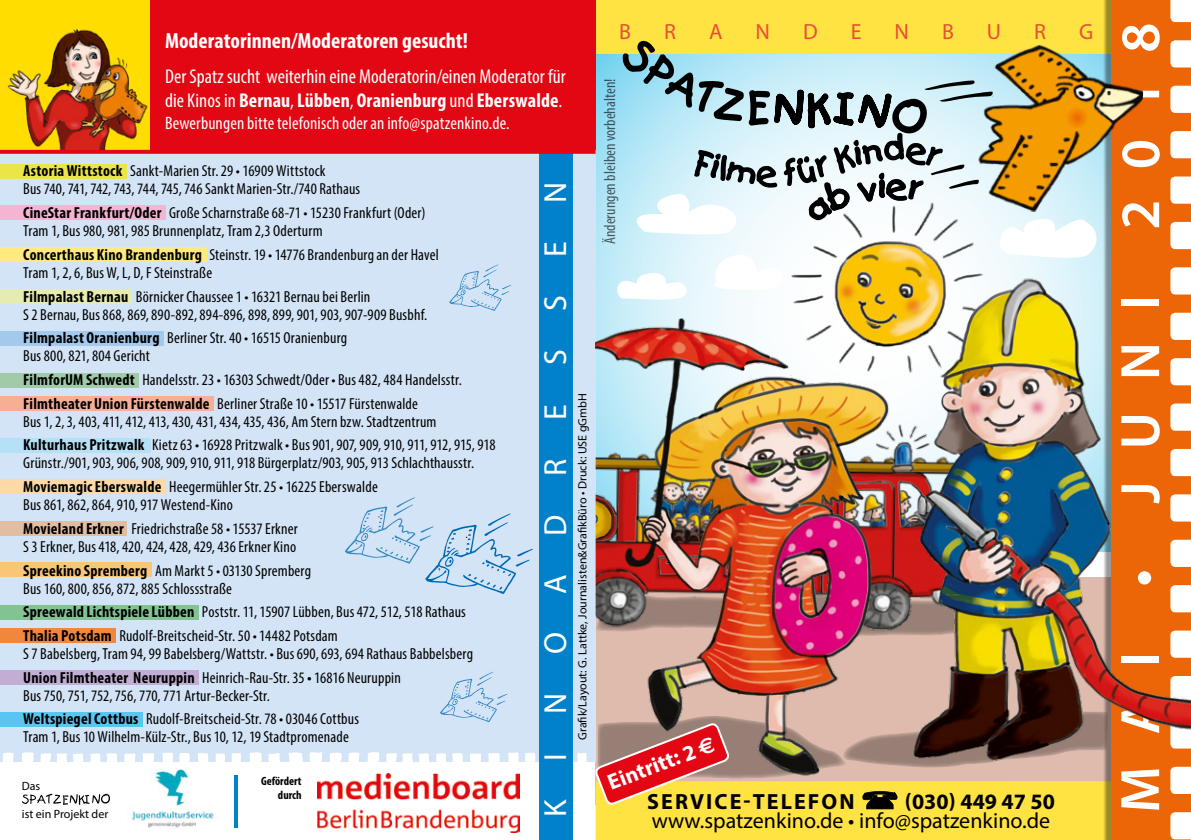
<style>
.page{position:relative;width:1191px;height:840px;background:#fff}
.page>*{position:absolute;margin:0;border:0;box-sizing:border-box;transform-origin:0 0}
.t1{font:600 56px "Myriad Pro";letter-spacing:.565em;color:#fff}
.t2{font:32px "Myriad Pro";letter-spacing:1.21em;color:#fff}
.t3{font:22px "Myriad Pro";color:#000}
.t4{font:700 condensed 22px "Myriad Pro";letter-spacing:.005em;color:#fff}
.t5{font:700 22px "Myriad Pro";letter-spacing:.095em;color:#000}
.t6{font:700 22px "Myriad Pro";color:#000}
.t7{font:22px "Myriad Pro";color:#e94f35}
.t8{font:700 22px "Myriad Pro";color:#fff}
.t9{font:condensed 20px/24px "Myriad Pro";letter-spacing:.005em;color:#fff}
.t10{font:condensed 18px "Myriad Pro";letter-spacing:.005em;color:#fff}
.t11{font:condensed 16px/23.6px "Myriad Pro";letter-spacing:.01em;color:#000}
.t12{font:12px "Myriad Pro";color:#000}
.t13{font:700 condensed 12px/14.4px "Myriad Pro";color:#000;text-align:right}
.s1{font-weight:700}
.s2{font-family:"Euro Sans"}
</style>
<div class="page">
<div style="left:0;top:154px;width:595px;height:607px;background:#d3e4f6"></div>
<div style="left:595px;top:0;width:550px;height:53px;background:#ffe343"></div>
<svg style="left:289px;top:752px;width:14px;height:10px"></svg>
<svg style="left:309px;top:752px;width:13px;height:10px"></svg>
<svg style="left:330px;top:752px;width:12px;height:10px"></svg>
<svg style="left:348px;top:752px;width:12px;height:10px"></svg>
<svg style="left:367px;top:752px;width:12px;height:10px"></svg>
<svg style="left:386px;top:753px;width:44px;height:9px"></svg>
<svg style="left:436px;top:753px;width:10px;height:9px"></svg>
<svg style="left:452px;top:753px;width:11px;height:9px"></svg>
<svg style="left:470px;top:753px;width:11px;height:9px"></svg>
<svg style="left:488px;top:753px;width:12px;height:9px"></svg>
<svg style="left:508px;top:752px;width:11px;height:10px"></svg>
<svg style="left:525px;top:753px;width:10px;height:9px"></svg>
<svg style="left:577px;top:753px;width:9px;height:9px"></svg>
<svg style="left:249px;top:752px;width:31px;height:10px"></svg>
<div style="left:539px;top:154px;width:33px;height:685px;background:#0081c9"></div>
<svg style="left:3px;top:752px;width:11px;height:10px"></svg>
<svg style="left:22px;top:752px;width:12px;height:10px"></svg>
<svg style="left:40px;top:753px;width:11px;height:9px"></svg>
<svg style="left:57px;top:753px;width:27px;height:9px"></svg>
<svg style="left:90px;top:753px;width:27px;height:9px"></svg>
<svg style="left:124px;top:753px;width:11px;height:9px"></svg>
<svg style="left:142px;top:753px;width:12px;height:9px"></svg>
<svg style="left:162px;top:752px;width:11px;height:10px"></svg>
<svg style="left:179px;top:753px;width:11px;height:9px"></svg>
<svg style="left:198px;top:753px;width:10px;height:9px"></svg>
<svg style="left:215px;top:753px;width:10px;height:9px"></svg>
<svg style="left:231px;top:753px;width:10px;height:9px"></svg>
<div style="left:1111px;top:0;width:80px;height:839px;background:#ec6608"></div>
<svg style="left:345px;top:497px;width:188px;height:96px"></svg>
<svg style="left:449px;top:264px;width:62px;height:47px"></svg>
<svg style="left:440px;top:671px;width:67px;height:50px"></svg>
<img style="left:132px;top:769px;width:86px;height:59px">
<svg style="left:22px;top:793px;width:88px;height:11px"></svg>
<hr style="left:234px;top:775px;width:3px;height:52px;background:#0081c9">
<img style="left:317px;top:773px;width:202px;height:58px">
<div style="left:0;top:0;width:150px;height:150px;background:#fd0"></div>
<div style="left:150px;top:0;width:445px;height:150px;background:#e30613"></div>
<div style="left:0;top:205px;width:166px;height:15px;background:#f5b5d2"></div>
<div style="left:0;top:289px;width:131px;height:14px;background:#e6ebb1"></div>
<div style="left:0;top:479px;width:165px;height:14px;background:#fdd9a7"></div>
<div style="left:0;top:438px;width:150px;height:14px;background:#b5e1f7"></div>
<div style="left:0;top:164px;width:126px;height:14px;background:#ece548"></div>
<div style="left:0;top:562px;width:152px;height:14px;background:#fbc577"></div>
<div style="left:0;top:521px;width:126px;height:14px;background:#e0bea2"></div>
<div style="left:0;top:373px;width:138px;height:14px;background:#a1caa8"></div>
<div style="left:0;top:331px;width:163px;height:14px;background:#a3c9ec"></div>
<div style="left:0;top:247px;width:206px;height:14px;background:#ffea80"></div>
<div style="left:0;top:628px;width:115px;height:14px;background:#f1873d"></div>
<div style="left:0;top:604px;width:198px;height:15px;background:#81c391"></div>
<div style="left:0;top:669px;width:198px;height:14px;background:#c2aed5"></div>
<div style="left:0;top:712px;width:142px;height:14px;background:#5bc5f2"></div>
<div style="left:0;top:396px;width:213px;height:14px;background:#f6af95"></div>
<svg style="left:0;top:150px;width:595px;height:4px;background:#e30f1c"></svg>
<img style="left:7px;top:28px;width:143px;height:122px">
<svg style="left:1170px;top:0;width:21px;height:22px"></svg>
<svg style="left:1170px;top:40px;width:21px;height:27px"></svg>
<svg style="left:1170px;top:86px;width:21px;height:27px"></svg>
<svg style="left:1170px;top:131px;width:21px;height:27px"></svg>
<svg style="left:1170px;top:176px;width:21px;height:27px"></svg>
<svg style="left:1170px;top:812px;width:21px;height:26px"></svg>
<svg style="left:613px;top:24px;width:527px;height:198px"></svg>
<div style="left:595px;top:793px;width:516px;height:46px;background:#ffe343"></div>
<img style="left:595px;top:222px;width:596px;height:571px">
<h3 class="t4" style="left:165px;top:27px;width:304px">Moderatorinnen/Moderatoren gesucht!</h3>
<p class="t9" style="left:165px;top:64px;width:402px">Der Spatz sucht weiterhin eine Moderatorin/einen Moderator für die Kinos in <span class="s1">Bernau</span>, <span class="s1">Lübben</span>, <span class="s1">Oranienburg</span> und <span class="s1">Eberswalde</span>.</p>
<p class="t10" style="left:165px;top:112px;width:346px">Bewerbungen bitte telefonisch oder an info@spatzenkino.de.</p>
<p class="t11" style="left:23px;top:162px;width:338px;line-height:18px"><span class="s1">Astoria Wittstock</span> Sankt-Marien Str. 29 • 16909 Wittstock<br>Bus 740, 741, 742, 743, 744, 745, 746 Sankt Marien-Str./740 Rathaus</p>
<p class="t11" style="left:23px;top:203px;width:404px;line-height:18px"><span class="s1">CineStar Frankfurt/Oder</span> Große Scharnstraße 68-71 • 15230Frankfurt (Oder)<br>Tram 1, Bus 980, 981, 985 Brunnenplatz, Tram 2,3 Oderturm</p>
<p class="t11" style="left:23px;top:245px;width:417px;line-height:18px"><span class="s1">Concerthaus Kino Brandenburg</span> Steinstr. 19 • 14776 Brandenburg an der Havel<br>Tram 1, 2, 6, Bus W, L, D, F Steinstraße</p>
<p class="t11" style="left:23px;top:287px;width:405px;line-height:18px"><span class="s1">Filmpalast Bernau</span> Börnicker Chaussee 1 • 16321 Bernau bei Berlin<br>S 2 Bernau, Bus 868, 869, 890-892, 894-896, 898, 899, 901, 903, 907-909 Busbhf.</p>
<p class="t11" style="left:23px;top:328px;width:325px;line-height:18px"><span class="s1">Filmpalast Oranienburg</span> Berliner Str. 40 • 16515 Oranienburg<br>Bus 800, 821, 804 Gericht</p>
<p class="t11" style="left:23px;top:367px;width:440px"><span class="s1">FilmforUM Schwedt</span> Handelsstr. 23 • 16303Schwedt/Oder • Bus 482, 484 Handelsstr.<br><span class="s1">Filmtheater Union Fürstenwalde</span> Berliner Straße 10 • 15517 Fürstenwalde</p>
<p class="t11" style="left:23px;top:409px;width:474px">Bus 1, 2, 3, 403, 411, 412, 413, 430, 431, 434, 435, 436, Am Stern bzw. Stadtzentrum<br><span class="s1">Kulturhaus Pritzwalk</span> Kietz 63 • 16928 Pritzwalk • Bus 901, 907, 909, 910, 911, 912, 915, 918</p>
<p class="t11" style="left:23px;top:451px;width:452px">Grünstr./901, 903, 906, 908, 909, 910, 911, 918 Bürgerplatz/903, 905, 913 Schlachthausstr.<br><span class="s1">Moviemagic Eberswalde</span> Heegermühler Str. 25 • 16225Eberswalde</p>
<p class="t11" style="left:23px;top:492px;width:276px">Bus 861, 862, 864, 910, 917 Westend-Kino<br><span class="s1">Movieland Erkner</span> Friedrichstraße 58 • 15537 Erkner</p>
<p class="t11" style="left:23px;top:534px;width:289px">S 3 Erkner, Bus 418, 420, 424, 428, 429, 436 Erkner Kino<br><span class="s1">Spreekino Spremberg</span> Am Markt 5 • 03130 Spremberg</p>
<p class="t11" style="left:23px;top:576px;width:444px">Bus 160, 800, 856, 872, 885 Schlossstraße<br><span class="s1">Spreewald Lichtspiele Lübben</span> Poststr. 11, 15907 Lübben, Bus 472, 512, 518 Rathaus<br><span class="s1">Thalia Potsdam</span> Rudolf-Breitscheid-Str. 50 • 14482Potsdam</p>
<p class="t11" style="left:23px;top:641px;width:451px">S 7 Babelsberg, Tram 94, 99 Babelsberg/Wattstr. • Bus 690, 693, 694 Rathaus Babbelsberg<br><span class="s1">Union Filmtheater Neuruppin</span> Heinrich-Rau-Str. 35 <span class="s1">•</span> 16816 Neuruppin</p>
<p class="t11" style="left:23px;top:683px;width:337px">Bus 750, 751, 752, 756, 770, 771 Artur-Becker-Str.<br><span class="s1">Weltspiegel Cottbus</span> Rudolf-Breitscheid-Str. 78 • 03046 Cottbus</p>
<p class="t11" style="left:23px;top:724px;width:327px">Tram 1, Bus 10 Wilhelm-Külz-Str., Bus 10, 12, 19 Stadtpromenade</p>
<p class="t12" style="left:22px;top:777px;width:20px">Das</p>
<p class="t12" style="left:22px;top:805px;width:88px">ist ein Projekt der</p>
<p class="t13" style="left:261px;top:772px;width:42px">Gefördert durch</p>
<h2 class="t2" style="left:535px;top:816px;width:636px;rotate:-90deg">KINOADRESSEN</h2>
<p class="t12" style="left:575px;top:739px;width:348px;rotate:-90deg">Grafik/Layout: G. Lattke, Journalisten&amp;GrafikBüro • Druck: USE gGmbH</p>
<h3 class="t7" style="left:619px;top:18px;width:13px">B</h3>
<h3 class="t7" style="left:664px;top:18px;width:13px">R</h3>
<h3 class="t7" style="left:709px;top:18px;width:15px">A</h3>
<h3 class="t7" style="left:755px;top:18px;width:16px">N</h3>
<h3 class="t7" style="left:803px;top:18px;width:16px">D</h3>
<h3 class="t7" style="left:850px;top:18px;width:12px">E</h3>
<h3 class="t7" style="left:894px;top:18px;width:16px">N</h3>
<h3 class="t7" style="left:942px;top:18px;width:13px">B</h3>
<h3 class="t7" style="left:987px;top:18px;width:16px">U</h3>
<h3 class="t7" style="left:1034px;top:18px;width:13px">R</h3>
<h3 class="t7" style="left:1079px;top:18px;width:16px">G</h3>
<p class="t11" style="left:598px;top:244px;width:167px;rotate:-90deg">Änderungen bleiben vorbehalten!</p>
<h3 class="t8" style="left:603px;top:769px;width:115px;rotate:-21deg">Eintritt: 2 <span class="s2">€</span></h3>
<h3 class="t5" style="left:647px;top:787px;width:209px">SERVICE-TELEFON</h3>
<h3 class="t6" style="left:905px;top:787px;width:151px">(030) 449 47 50</h3>
<h3 class="t3" style="left:651px;top:807px;width:400px">www.spatzenkino.de • info@spatzenkino.de</h3>
<h1 class="t1" style="left:1104px;top:812px;width:791px;rotate:-90deg">MAI • JUNI 2018</h1>
</div>
